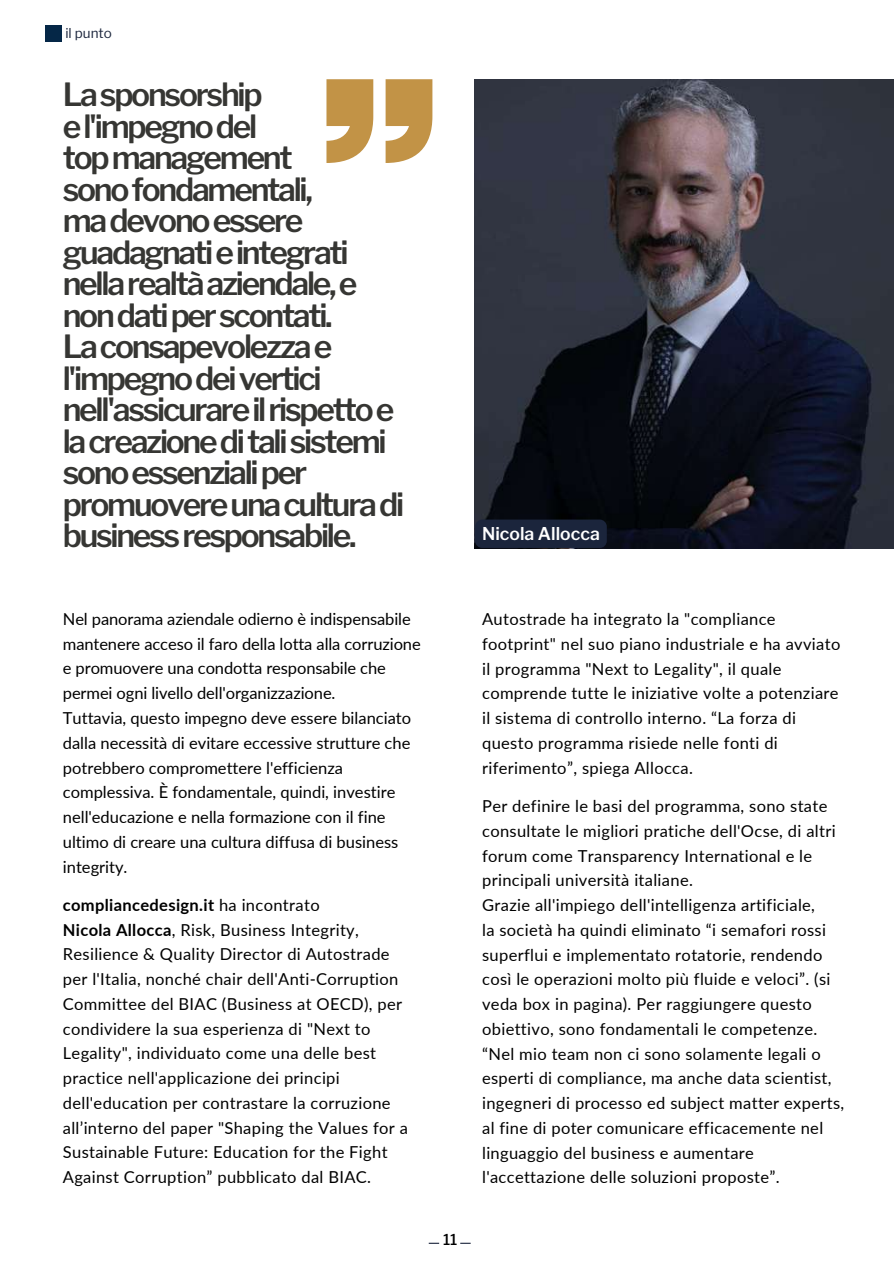
<style>
.page{position:relative;width:894px;height:1264px;background:#fff}
.page>*{position:absolute;margin:0;border:0;box-sizing:border-box;transform-origin:0 0}
.t1{font:600 31.8px/31.5px "Libre Franklin";letter-spacing:-.07em;color:#363633}
.t2{font:600 17.55px "Libre Franklin";color:#fff}
.t3{font:16.5px/24.8px "Lato";letter-spacing:.02em;color:#000}
.t4{font:16.5px/24.8px "Lato";color:#000}
.t5{font:500 15px "Libre Franklin";color:#000}
.t6{font:13.5px "Libre Franklin";color:#1b253c}
.s1{font-weight:700}
</style>
<div class="page">
<svg style="left:326px;top:80px;width:106px;height:83px"></svg>
<img style="left:474px;top:79px;width:419px;height:469px">
<div style="left:475px;top:519px;width:131px;height:29px;background:#1b253c;border-radius:7px"></div>
<div style="left:46px;top:26px;width:16px;height:16px;background:#052747"></div>
<p class="t6" style="left:65px;top:25px;width:48px">il punto</p>
<p class="t1" style="left:63px;top:79px;width:343px">Lasponsorship el'impegnodel topmanagement sonofondamentali, madevonoessere guadagnatieintegrati nellarealtàaziendale,e nondatiperscontati.<br>Laconsapevolezzae l'impegnodeivertici nell'assicurareilrispettoe lacreazioneditalisistemi sonoessenzialiper promuovereunaculturadi businessresponsabile.</p>
<p class="t4" style="left:63px;top:606px;width:359px">Nel panorama aziendale odierno è indispensabile mantenere acceso il faro della lotta alla corruzione e promuovere una condotta responsabile che permei ogni livello dell'organizzazione.<br>Tuttavia, questo impegno deve essere bilanciato dalla necessità di evitare eccessive strutture che potrebbero compromettere l'efficienza complessiva. È fondamentale, quindi, investire nell'educazione e nella formazione con il fine ultimo di creare una cultura diffusa di business integrity.</p>
<p class="t3" style="left:63px;top:892px;width:346px"><span class="s1">compliancedesign.it</span> ha incontrato<br><span class="s1">Nicola Allocca</span>, Risk, Business Integrity, Resilience &amp; Quality Director di Autostrade per l'Italia, nonché chair dell'Anti-Corruption Committee del BIAC (Business at OECD), per condividere la sua esperienza di "Next to Legality", individuato come una delle best practice nell'applicazione dei principi dell'education per contrastare la corruzione all’interno del paper "Shaping the Values for a Sustainable Future: Education for the Fight Against Corruption” pubblicato dal BIAC.</p>
<p class="t5" style="left:443px;top:1230px;width:16px">11</p>
<p class="t2" style="left:482px;top:523px;width:119px">Nicola Allocca</p>
<p class="t3" style="left:482px;top:606px;width:359px">Autostrade ha integrato la "compliance footprint" nel suo piano industriale e ha avviato il programma "Next to Legality", il quale comprende tutte le iniziative volte a potenziare il sistema di controllo interno. “La forza di questo programma risiede nelle fonti di riferimento”, spiega Allocca.</p>
<p class="t3" style="left:482px;top:793px;width:363px">Per definire le basi del programma, sono state consultate le migliori pratiche dell'Ocse, di altri forum come Transparency International e le principali università italiane.<br>Grazie all'impiego dell'intelligenza artificiale,<br>la società ha quindi eliminato “i semafori rossi superflui e implementato rotatorie, rendendo così le operazioni molto più fluide e veloci”. (si veda box in pagina). Per raggiungere questo obiettivo, sono fondamentali le competenze. “Nel mio team non ci sono solamente legali o esperti di compliance, ma anche data scientist, ingegneri di processo ed subject matter experts, al fine di poter comunicare efficacemente nel linguaggio del business e aumentare l'accettazione delle soluzioni proposte”.</p>
</div>
